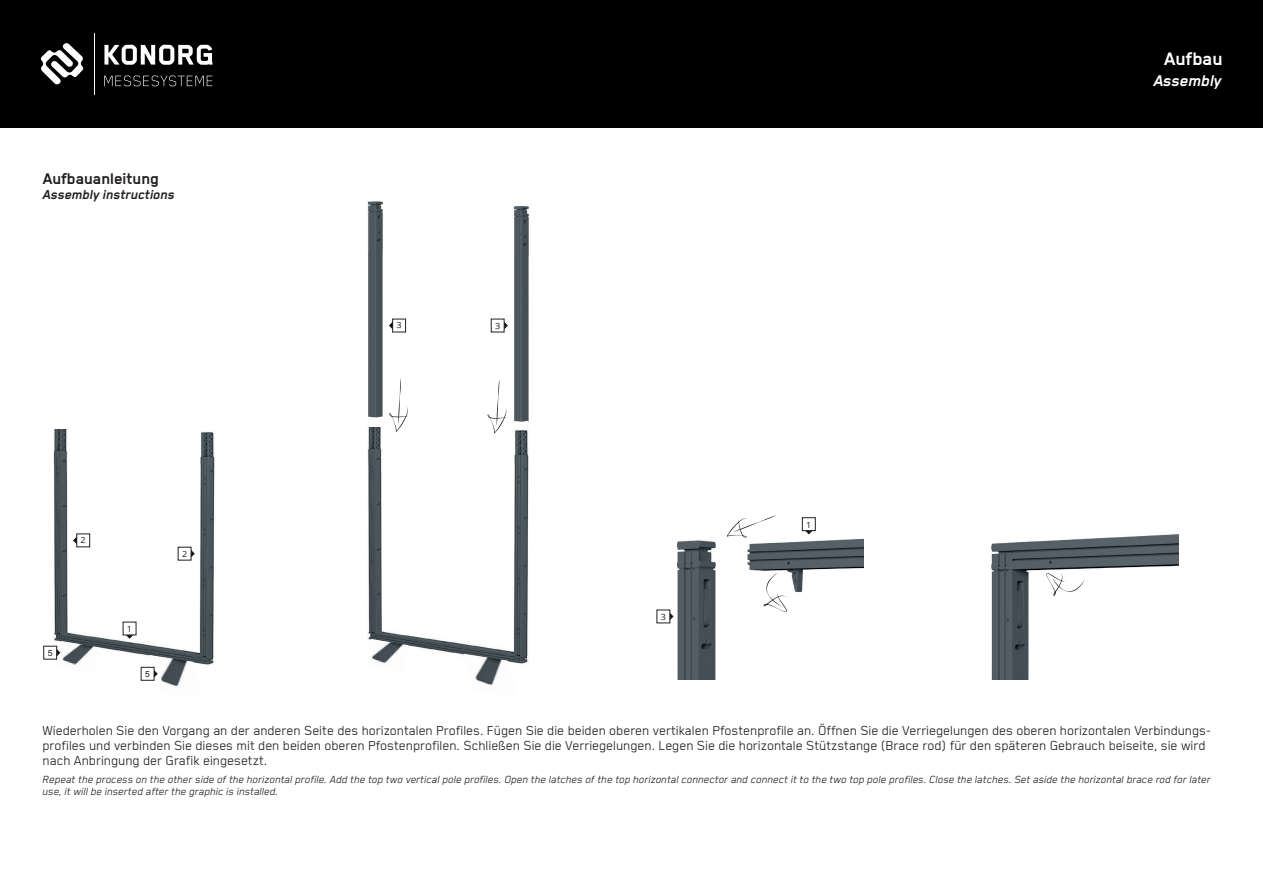
<style>
.page{position:relative;width:1263px;height:893px;background:#fff}
.page>*{position:absolute;margin:0;border:0;box-sizing:border-box;transform-origin:0 0}
.t1{font:700 21px "Blender";color:#fff}
.t2{font:700 18px "Blender";color:#231f20}
.t3{font:italic 700 18px "Blender";color:#fff}
.t4{font:15px/15px "Blender";color:#231f20}
.t5{font:italic 700 15px "Blender";color:#231f20}
.t6{font:italic 12px/12px "Blender";color:#231f20}
.t7{font:8.55px "Open Sans";color:#231f20;scale:1.06 1}
.t8{font:8.55px "Arial";color:#231f20}
</style>
<div class="page">
<div style="left:0;top:0;width:1263px;height:128px;background:#000001"></div>
<svg style="left:40px;top:43px;width:44px;height:42px"></svg>
<svg style="left:104px;top:45px;width:109px;height:20px"></svg>
<svg style="left:104px;top:76px;width:108px;height:10px"></svg>
<hr style="left:94px;top:33px;width:1px;height:61px;background:#fff">
<img style="left:367px;top:428px;width:162px;height:236px">
<img style="left:44px;top:429px;width:171px;height:252px">
<svg style="left:488px;top:379px;width:18px;height:54px"></svg>
<svg style="left:389px;top:378px;width:19px;height:54px"></svg>
<img style="left:656px;top:517px;width:207px;height:163px">
<svg style="left:763px;top:573px;width:24px;height:39px"></svg>
<div style="left:178px;top:547px;width:13px;height:13px;background:#fff"></div>
<svg style="left:191px;top:550px;width:3px;height:7px"></svg>
<div style="left:123px;top:622px;width:13px;height:13px;background:#fff"></div>
<svg style="left:126px;top:635px;width:7px;height:3px"></svg>
<div style="left:802px;top:518px;width:13px;height:13px;background:#fff"></div>
<div style="left:802px;top:518px;width:13px;height:13px;border:1px solid #231f20"></div>
<svg style="left:805px;top:531px;width:7px;height:3px"></svg>
<div style="left:392px;top:319px;width:14px;height:13px;border:1px solid #231f20"></div>
<svg style="left:389px;top:322px;width:3px;height:7px"></svg>
<svg style="left:504px;top:322px;width:4px;height:7px"></svg>
<div style="left:657px;top:610px;width:13px;height:13px;background:#fff"></div>
<svg style="left:670px;top:613px;width:3px;height:7px"></svg>
<img style="left:57px;top:641px;width:42px;height:33px">
<img style="left:367px;top:639px;width:41px;height:25px">
<img style="left:149px;top:655px;width:53px;height:32px">
<img style="left:464px;top:654px;width:53px;height:32px">
<svg style="left:727px;top:515px;width:50px;height:22px"></svg>
<div style="left:44px;top:646px;width:13px;height:13px;background:#fff"></div>
<div style="left:44px;top:646px;width:13px;height:13px;border:1px solid #231f20"></div>
<svg style="left:57px;top:649px;width:3px;height:7px"></svg>
<div style="left:141px;top:667px;width:13px;height:13px;background:#fff"></div>
<div style="left:141px;top:667px;width:13px;height:13px;border:1px solid #231f20"></div>
<svg style="left:154px;top:670px;width:4px;height:7px"></svg>
<img style="left:991px;top:534px;width:188px;height:146px">
<svg style="left:1046px;top:573px;width:39px;height:23px"></svg>
<div style="left:77px;top:534px;width:13px;height:13px;background:#fff"></div>
<div style="left:77px;top:534px;width:13px;height:13px;border:1px solid #231f20"></div>
<svg style="left:73px;top:537px;width:4px;height:7px"></svg>
<img style="left:513px;top:205px;width:16px;height:80px">
<img style="left:514px;top:285px;width:15px;height:137px">
<img style="left:367px;top:201px;width:16px;height:79px">
<img style="left:368px;top:280px;width:15px;height:136px">
<svg style="left:368px;top:416px;width:15px;height:2px"></svg>
<svg style="left:514px;top:421px;width:14px;height:1px"></svg>
<p class="t2" style="left:43px;top:169px;width:118px">Aufbauanleitung</p>
<p class="t5" style="left:43px;top:186px;width:133px">Assembly instructions</p>
<p class="t7" style="left:81px;top:534px;width:6px">2</p>
<p class="t8" style="left:48px;top:647px;width:6px">5</p>
<p class="t7" style="left:127px;top:623px;width:6px">1</p>
<p class="t8" style="left:145px;top:668px;width:6px">5</p>
<p class="t7" style="left:182px;top:548px;width:6px">2</p>
<p class="t7" style="left:396px;top:319px;width:6px">3</p>
<p class="t7" style="left:495px;top:320px;width:6px">3</p>
<p class="t7" style="left:661px;top:611px;width:6px">3</p>
<p class="t7" style="left:806px;top:519px;width:6px">1</p>
<h1 class="t1" style="left:1164px;top:47px;width:60px">Aufbau</h1>
<p class="t3" style="left:1154px;top:71px;width:69px">Assembly</p>
<p class="t4" style="left:43px;top:723px;width:1170px">Wiederholen Sie den Vorgang an der anderen Seite des horizontalen Profiles. Fügen Sie die beiden oberen vertikalen Pfostenprofile an. Öffnen Sie die Verriegelungen des oberen horizontalen Verbindungs&shy;profiles und verbinden Sie dieses mit den beiden oberen Pfostenprofilen. Schließen Sie die Verriegelungen. Legen Sie die horizontale Stützstange (Brace rod) für den späteren Gebrauch beiseite, sie wird nach Anbringung der Grafik eingesetzt.</p>
<p class="t6" style="left:43px;top:773px;width:1170px">Repeat the process on the other side of the horizontal profile. Add the top two vertical pole profiles. Open the latches of the top horizontal connector and connect it to the two top pole profiles. Close the latches. Set aside the horizontal brace rod for later use, it will be inserted after the graphic is installed.</p>
</div>
